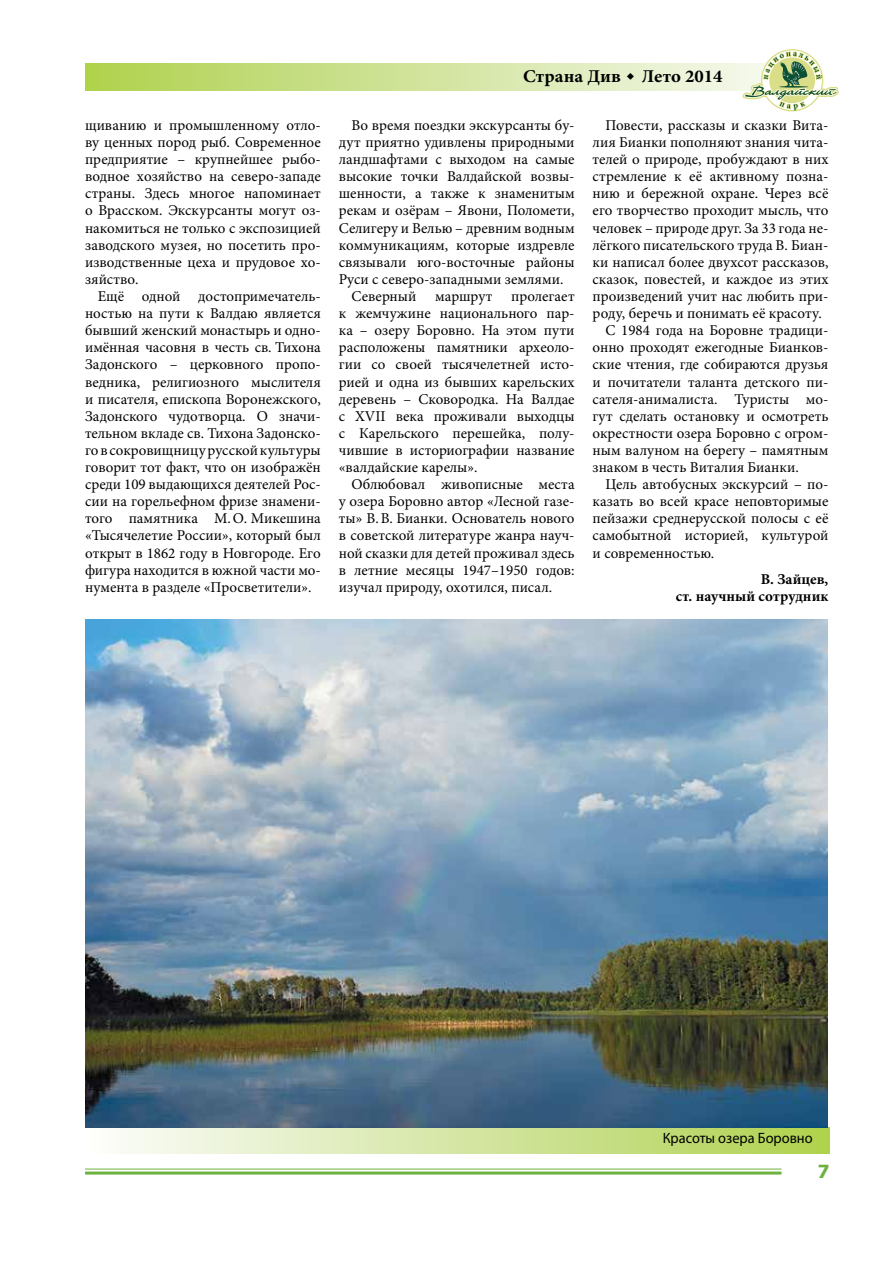
<style>
.page{position:relative;width:893px;height:1263px;background:#fff}
.page>*{position:absolute;margin:0;border:0;box-sizing:border-box;transform-origin:0 0}
.t1{font:700 18px "Minion Pro";color:#000;scale:1.04 1}
.t2{font:700 18px "Tahoma";color:#6bb23e}
.t3{font:15px/17.1px "Minion Pro";color:#000;text-align:justify}
.t4{font:700 15px/17.1px "Minion Pro";color:#000;text-align:right}
.t5{font:15px "Myriad Pro";color:#000;scale:.96 1}
.s1{font-family:"Tahoma"}
</style>
<div class="page">
<hr style="left:85px;top:1168px;width:696px;height:1px;background:#6bb23e">
<hr style="left:85px;top:1171px;width:696px;height:3px;background:#6bb23e">
<svg style="left:86px;top:64px;width:656px;height:26px;background:#d0e39a"></svg>
<svg style="left:742px;top:49px;width:97px;height:63px"></svg>
<div style="left:85px;top:1127px;width:745px;height:27px;background:linear-gradient(to right,#fcfdfc,#afd14e)"></div>
<img style="left:85px;top:619px;width:743px;height:508px">
<p class="t3" style="left:85px;top:117px;width:237px">щиванию и промышленному отло&shy;ву ценных пород рыб. Современное предприятие – крупнейшее рыбо&shy;водное хозяйство на северо-западе страны. Здесь многое напоминает о Врасском. Экскурсанты могут оз&shy;накомиться не только с экспозицией заводского музея, но посетить про&shy;изводственные цеха и прудовое хо&shy;зяйство.</p>
<p class="t3" style="left:85px;top:288px;width:237px;text-indent:13px">Ещё одной достопримечатель&shy;ностью на пути к Валдаю является бывший женский монастырь и одно&shy;имённая часовня в честь св. Тихона Задонского – церковного пропо&shy;ведника, религиозного мыслителя и писателя, епископа Воронежского, Задонского чудотворца. О значи&shy;тельном вкладе св. Тихона Задонско&shy;го в сокровищницу русской культуры говорит тот факт, что он изображён среди 109 выдающихся деятелей Рос&shy;сии на горельефном фризе знамени&shy;того памятника М.О. Микешина «Тысячелетие России», который был открыт в 1862 году в Новгороде. Его фигура находится в южной части мо&shy;нумента в разделе «Просветители».</p>
<p class="t1" style="left:523px;top:64px;width:193px">Страна Див <span class="s1">٠</span> Лето 2014</p>
<p class="t3" style="left:352px;top:117px;width:225px">Во время поездки экскурсанты бу-</p>
<p class="t3" style="left:339px;top:134px;width:237px">дут приятно удивлены природными</p>
<p class="t3" style="left:339px;top:151px;width:237px">ландшафтами с выходом на самые</p>
<p class="t3" style="left:339px;top:168px;width:237px">высокие точки Валдайской возвы-</p>
<p class="t3" style="left:339px;top:185px;width:237px">шенности, а также к знаменитым</p>
<p class="t3" style="left:339px;top:202px;width:237px">рекам и озёрам – Явони, Поломети,</p>
<p class="t3" style="left:339px;top:219px;width:237px">Селигеру и Велью – древним водным</p>
<p class="t3" style="left:339px;top:236px;width:237px">коммуникациям, которые издревле</p>
<p class="t3" style="left:339px;top:253px;width:237px">связывали юго-восточные районы</p>
<p class="t3" style="left:339px;top:271px;width:226px">Руси с северо-западными землями.</p>
<p class="t3" style="left:352px;top:288px;width:225px">Северный маршрут пролегает</p>
<p class="t3" style="left:339px;top:305px;width:237px">к жемчужине национального пар-</p>
<p class="t3" style="left:339px;top:322px;width:237px">ка – озеру Боровно. На этом пути</p>
<p class="t3" style="left:339px;top:339px;width:237px">расположены памятники археоло-</p>
<p class="t3" style="left:339px;top:356px;width:237px">гии со своей тысячелетней исто-</p>
<p class="t3" style="left:339px;top:373px;width:237px">рией и одна из бывших карельских</p>
<p class="t3" style="left:339px;top:390px;width:237px">деревень – Сковородка. На Валдае</p>
<p class="t3" style="left:339px;top:407px;width:237px">с XVII века проживали выходцы</p>
<p class="t3" style="left:339px;top:424px;width:237px">с Карельского перешейка, полу-</p>
<p class="t3" style="left:339px;top:442px;width:237px">чившие в историографии название</p>
<p class="t3" style="left:339px;top:459px;width:140px">«валдайские карелы».</p>
<p class="t3" style="left:352px;top:476px;width:225px">Облюбовал живописные места</p>
<p class="t3" style="left:339px;top:493px;width:237px">у озера Боровно автор «Лесной газе-</p>
<p class="t3" style="left:339px;top:510px;width:237px">ты» В.В. Бианки. Основатель нового</p>
<p class="t3" style="left:339px;top:527px;width:237px">в советской литературе жанра науч-</p>
<p class="t3" style="left:339px;top:544px;width:237px">ной сказки для детей проживал здесь</p>
<p class="t3" style="left:339px;top:561px;width:237px">в летние месяцы 1947–1950 годов:</p>
<p class="t3" style="left:339px;top:578px;width:215px">изучал природу, охотился, писал.</p>
<p class="t3" style="left:605px;top:117px;width:225px">Повести, рассказы и сказки Вита-</p>
<p class="t3" style="left:593px;top:134px;width:237px">лия Бианки пополняют знания чита-</p>
<p class="t3" style="left:593px;top:151px;width:237px">телей о природе, пробуждают в них</p>
<p class="t3" style="left:593px;top:168px;width:237px">стремление к её активному позна-</p>
<p class="t3" style="left:593px;top:185px;width:237px">нию и бережной охране. Через всё</p>
<p class="t3" style="left:593px;top:202px;width:237px">его творчество проходит мысль, что</p>
<p class="t3" style="left:593px;top:219px;width:237px">человек – природе друг. За 33 года не-</p>
<p class="t3" style="left:593px;top:236px;width:237px">лёгкого писательского труда В. Биан-</p>
<p class="t3" style="left:593px;top:253px;width:237px">ки написал более двухсот рассказов,</p>
<p class="t3" style="left:593px;top:271px;width:237px">сказок, повестей, и каждое из этих</p>
<p class="t3" style="left:593px;top:288px;width:237px">произведений учит нас любить при-</p>
<p class="t3" style="left:593px;top:305px;width:231px">роду, беречь и понимать её красоту.</p>
<p class="t3" style="left:605px;top:322px;width:225px">С 1984 года на Боровне традици-</p>
<p class="t3" style="left:593px;top:339px;width:237px">онно проходят ежегодные Бианков-</p>
<p class="t3" style="left:593px;top:356px;width:237px">ские чтения, где собираются друзья</p>
<p class="t3" style="left:593px;top:373px;width:237px">и почитатели таланта детского пи-</p>
<p class="t3" style="left:593px;top:390px;width:237px">сателя-анималиста. Туристы мо-</p>
<p class="t3" style="left:593px;top:407px;width:237px">гут сделать остановку и осмотреть</p>
<p class="t3" style="left:593px;top:424px;width:237px">окрестности озера Боровно с огром-</p>
<p class="t3" style="left:593px;top:442px;width:237px">ным валуном на берегу – памятным</p>
<p class="t3" style="left:593px;top:459px;width:208px">знаком в честь Виталия Бианки.</p>
<p class="t3" style="left:605px;top:476px;width:225px">Цель автобусных экскурсий – по-</p>
<p class="t3" style="left:593px;top:493px;width:237px">казать во всей красе неповторимые</p>
<p class="t3" style="left:593px;top:510px;width:237px">пейзажи среднерусской полосы с её</p>
<p class="t3" style="left:593px;top:527px;width:237px">самобытной историей, культурой</p>
<p class="t3" style="left:593px;top:544px;width:123px">и современностью.</p>
<p class="t4" style="left:676px;top:570px;width:154px">В. Зайцев,<br>ст. научный сотрудник</p>
<p class="t5" style="left:663px;top:1128px;width:158px">Красоты озера Боровно</p>
<p class="t2" style="left:818px;top:1159px;width:13px">7</p>
</div>
